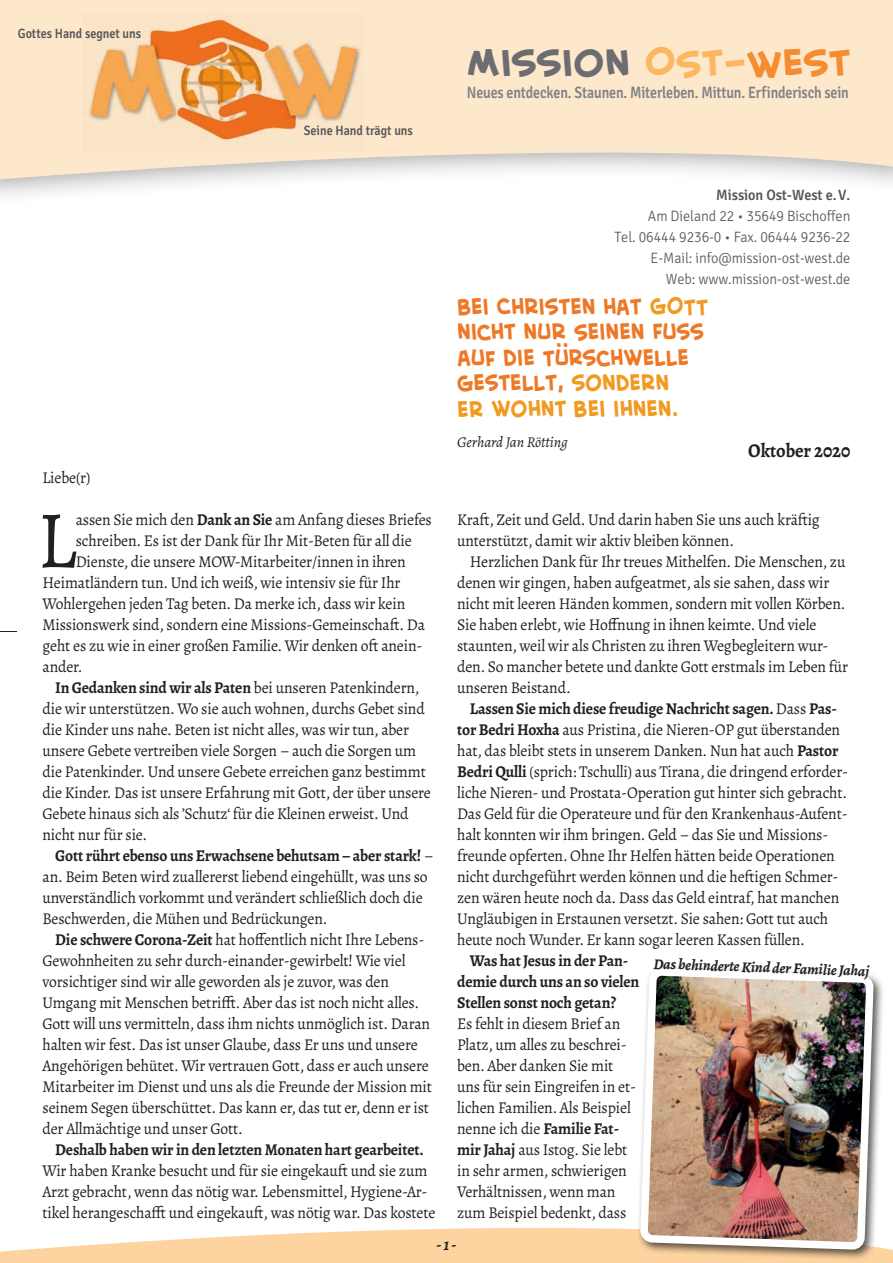
<style>
.page{position:relative;width:893px;height:1263px;background:#fff}
.page>*{position:absolute;margin:0;border:0;box-sizing:border-box;transform-origin:0 0}
.t1{font:81.6px "Alegreya";color:#231f20;scale:.95 1}
.t2{font:36.9px "Creative Block BB Bold";color:#6c6d70}
.t3{font:22.5px/25.5px "Creative Block BB Bold";color:#ee7826;scale:.89 1}
.t4{font:22.5px "Creative Block BB Bold";color:#f19a21;scale:.89 1}
.t5{font:700 19.5px "Alegreya";letter-spacing:-.005em;color:#231f20;scale:.95 1}
.t6{font:16.5px/21px "Alegreya";letter-spacing:-.01em;color:#231f20;scale:.95 1}
.t7{font:700 16.5px/21px "Alegreya";letter-spacing:-.01em;color:#231f20;scale:.95 1}
.t8{font:600 16.5px "Signika Negative";letter-spacing:-.01em;color:#808285;scale:.85 1}
.t9{font:italic 700 16.5px "Alegreya";color:#231f20;scale:.95 1}
.t10{font:300 15px/21px "Signika Negative";letter-spacing:-.005em;color:#57585a;text-align:right;scale:.95 1}
.t11{font:italic 700 15px "Alegreya";color:#231f20}
.t12{font:600 15px "Signika Negative";letter-spacing:-.005em;color:#57585a;scale:.95 1}
.t13{font:italic 15px "Alegreya";color:#231f20}
.t14{font:600 13.5px "Signika Negative";color:#57585a;scale:.9 1}
.s1{font-weight:700}
.s2{font-weight:400}
.s3{color:#fcb760}
.s4{color:#f68c32}
.s5{color:#f19a21}
</style>
<div class="page">
<div style="left:0;top:1159px;width:893px;height:104px;background:#fdd39f"></div>
<div style="left:0;top:0;width:893px;height:208px;background:#231f20;opacity:.4"></div>
<svg style="left:0;top:0;width:893px;height:180px;background:#fae7ce"></svg>
<img style="left:82px;top:13px;width:283px;height:138px">
<svg style="left:0;top:631px;width:17px;height:1px"></svg>
<svg style="left:0;top:1159px;width:893px;height:93px;fill:#fff"></svg>
<div style="left:636px;top:964px;width:248px;height:296px;background:#231f20;opacity:.75"></div>
<img style="left:636px;top:964px;width:241px;height:290px">
<p class="t14" style="left:18px;top:26px;width:139px">Gottes Hand segnet uns</p>
<p class="t14" style="left:304px;top:122px;width:123px">Seine Hand trägt uns</p>
<p class="t6" style="left:43px;top:467px;width:52px">Liebe(r)</p>
<h1 class="t1" style="left:37px;top:489px;width:43px">L</h1>
<p class="t6" style="left:76px;top:509px;width:376px">assen Sie mich den <span class="s1">Dank an Sie</span> am Anfang dieses Briefes</p>
<p class="t6" style="left:76px;top:530px;width:355px">schreiben. Es ist der Dank für Ihr Mit-Beten für all die</p>
<p class="t6" style="left:76px;top:551px;width:349px">Dienste, die unsere MOW-Mitarbeiter/innen in ihren</p>
<p class="t6" style="left:43px;top:572px;width:378px">Heimatländern tun. Und ich weiß, wie intensiv sie für Ihr</p>
<p class="t6" style="left:43px;top:593px;width:383px">Wohlergehen jeden Tag beten. Da merke ich, dass wir kein</p>
<p class="t6" style="left:43px;top:614px;width:404px">Missionswerk sind, sondern eine Missions-Gemeinschaft. Da</p>
<p class="t6" style="left:43px;top:635px;width:401px">geht es zu wie in einer großen Familie. Wir denken oft anein-</p>
<p class="t6" style="left:43px;top:656px;width:44px">ander.</p>
<p class="t7" style="left:55px;top:677px;width:385px">In Gedanken sind wir als Paten <span class="s2">bei unseren Patenkindern,</span></p>
<p class="t6" style="left:43px;top:698px;width:404px">die wir unterstützen. Wo sie auch wohnen, durchs Gebet sind</p>
<p class="t6" style="left:43px;top:719px;width:387px">die Kinder uns nahe. Beten ist nicht alles, was wir tun, aber</p>
<p class="t6" style="left:43px;top:740px;width:395px">unsere Gebete vertreiben viele Sorgen – auch die Sorgen um</p>
<p class="t6" style="left:43px;top:761px;width:405px">die Patenkinder. Und unsere Gebete erreichen ganz bestimmt</p>
<p class="t6" style="left:43px;top:782px;width:410px">die Kinder. Das ist unsere Erfahrung mit Gott, der über unsere</p>
<p class="t6" style="left:43px;top:803px;width:387px">Gebete hinaus sich als ’Schutz‘ für die Kleinen erweist. Und</p>
<p class="t6" style="left:43px;top:824px;width:112px">nicht nur für sie.</p>
<p class="t7" style="left:55px;top:845px;width:400px">Gott rührt ebenso uns Erwachsene behutsam – aber stark! <span class="s2">–</span></p>
<p class="t6" style="left:43px;top:866px;width:407px">an. Beim Beten wird zuallererst liebend eingehüllt, was uns so</p>
<p class="t6" style="left:43px;top:887px;width:402px">unverständlich vorkommt und verändert schließlich doch die</p>
<p class="t6" style="left:43px;top:908px;width:302px">Beschwerden, die Mühen und Bedrückungen.</p>
<p class="t6" style="left:55px;top:929px;width:390px"><span class="s1">Die schwere Corona-Zeit</span> hat hoffentlich nicht Ihre Lebens-</p>
<p class="t6" style="left:43px;top:950px;width:384px">Gewohnheiten zu sehr durch-einander-gewirbelt! Wie viel</p>
<p class="t6" style="left:43px;top:971px;width:366px">vorsichtiger sind wir alle geworden als je zuvor, was den</p>
<p class="t6" style="left:43px;top:992px;width:398px">Umgang mit Menschen betrifft. Aber das ist noch nicht alles.</p>
<p class="t6" style="left:43px;top:1013px;width:409px">Gott will uns vermitteln, dass ihm nichts unmöglich ist. Daran</p>
<p class="t6" style="left:43px;top:1034px;width:396px">halten wir fest. Das ist unser Glaube, dass Er uns und unsere</p>
<p class="t6" style="left:43px;top:1055px;width:408px">Angehörigen behütet. Wir vertrauen Gott, dass er auch unsere</p>
<p class="t6" style="left:43px;top:1076px;width:412px">Mitarbeiter im Dienst und uns als die Freunde der Mission mit</p>
<p class="t6" style="left:43px;top:1097px;width:408px">seinem Segen überschüttet. Das kann er, das tut er, denn er ist</p>
<p class="t6" style="left:43px;top:1118px;width:212px">der Allmächtige und unser Gott.</p>
<p class="t7" style="left:55px;top:1139px;width:389px">Deshalb haben wir in den letzten Monaten hart gearbeitet.</p>
<p class="t6" style="left:43px;top:1160px;width:415px">Wir haben Kranke besucht und für sie eingekauft und sie zum<br>Arzt gebracht, wenn das nötig war. Lebensmittel, Hygiene-Ar&shy;tikel herangeschafft und eingekauft, was nötig war. Das kostete</p>
<h2 class="t2" style="left:467px;top:47px;width:385px">MISSION <span class="s3">OST-</span><span class="s4">WEST</span></h2>
<p class="t8" style="left:467px;top:82px;width:451px">Neues entdecken. Staunen. Miterleben. Mittun. Erfinderisch sein</p>
<p class="t12" style="left:716px;top:186px;width:143px">Mission Ost-West e.V.</p>
<p class="t10" style="left:614px;top:205px;width:250px">Am Dieland 22 • 35649 Bischoffen<br>Tel. 06444 9236-0 • Fax. 06444 9236-22<br>E-Mail: info@mission-ost-west.de<br>Web: www.mission-ost-west.de</p>
<h3 class="t3" style="left:457px;top:294px;width:283px">BEI CHRISTEN HAT <span class="s5">GOTT<br></span>NICHT NUR SEINEN FUSS<br>AUF DIE TURSCHWELLE</h3>
<h3 class="t3" style="left:457px;top:319px;width:240px;line-height:42.8px;text-align:center">..<br>GESTELLT, <span class="s5">SONDERN</span></h3>
<h3 class="t4" style="left:457px;top:399px;width:250px">ER WOHNT BEI IHNEN.</h3>
<p class="t13" style="left:457px;top:432px;width:112px">Gerhard Jan Rötting</p>
<p class="t5" style="left:748px;top:437px;width:109px">Oktober 2020</p>
<p class="t6" style="left:457px;top:509px;width:383px">Kraft, Zeit und Geld. Und darin haben Sie uns auch kräftig unterstützt, damit wir aktiv bleiben können.</p>
<p class="t6" style="left:457px;top:551px;width:413px;text-indent:13px">Herzlichen Dank für Ihr treues Mithelfen. Die Menschen, zu denen wir gingen, haben aufgeatmet, als sie sahen, dass wir nicht mit leeren Händen kommen, sondern mit vollen Körben.<br>Sie haben erlebt, wie Hoffnung in ihnen keimte. Und viele staunten, weil wir als Christen zu ihren Wegbegleitern wur&shy;den. So mancher betete und dankte Gott erstmals im Leben für unseren Beistand.</p>
<p class="t6" style="left:457px;top:698px;width:413px;text-indent:13px"><span class="s1">Lassen Sie mich diese freudige Nachricht sagen.</span> Dass <span class="s1">Pas&shy;tor Bedri Hoxha</span> aus Pristina, die Nieren-OP gut überstanden hat, das bleibt stets in unserem Danken. Nun hat auch <span class="s1">Pastor Bedri Qulli</span> (sprich: Tschulli) aus Tirana, die dringend erforder&shy;liche Nieren- und Prostata-Operation gut hinter sich gebracht.<br>Das Geld für die Operateure und für den Krankenhaus-Aufent&shy;halt konnten wir ihm bringen. Geld – das Sie und Missions&shy;freunde opferten. Ohne Ihr Helfen hätten beide Operationen nicht durchgeführt werden können und die heftigen Schmer&shy;zen wären heute noch da. Dass das Geld eintraf, hat manchen Ungläubigen in Erstaunen versetzt. Sie sahen: Gott tut auch heute noch Wunder. Er kann sogar leeren Kassen füllen.</p>
<p class="t7" style="left:457px;top:950px;width:193px;text-indent:13px">Was hat Jesus in der Pan&shy;demie durch uns an so vielen<br>Stellen sonst noch getan?</p>
<p class="t6" style="left:457px;top:1013px;width:190px">Es fehlt in diesem Brief an<br>Platz, um alles zu beschrei&shy;ben. Aber danken Sie mit uns für sein Eingreifen in et&shy;lichen Familien. Als Beispiel nenne ich die <span class="s1">Familie Fat&shy;mir Jahaj</span> aus Istog. Sie lebt in sehr armen, schwierigen<br>Verhältnissen, wenn man zum Beispiel bedenkt, dass</p>
<p class="t11" style="left:654px;top:953px;width:217px;rotate:2deg">Das behinderte Kind der Familie Jahaj</p>
<p class="t9" style="left:437px;top:1232px;width:22px">- 1 -</p>
</div>
